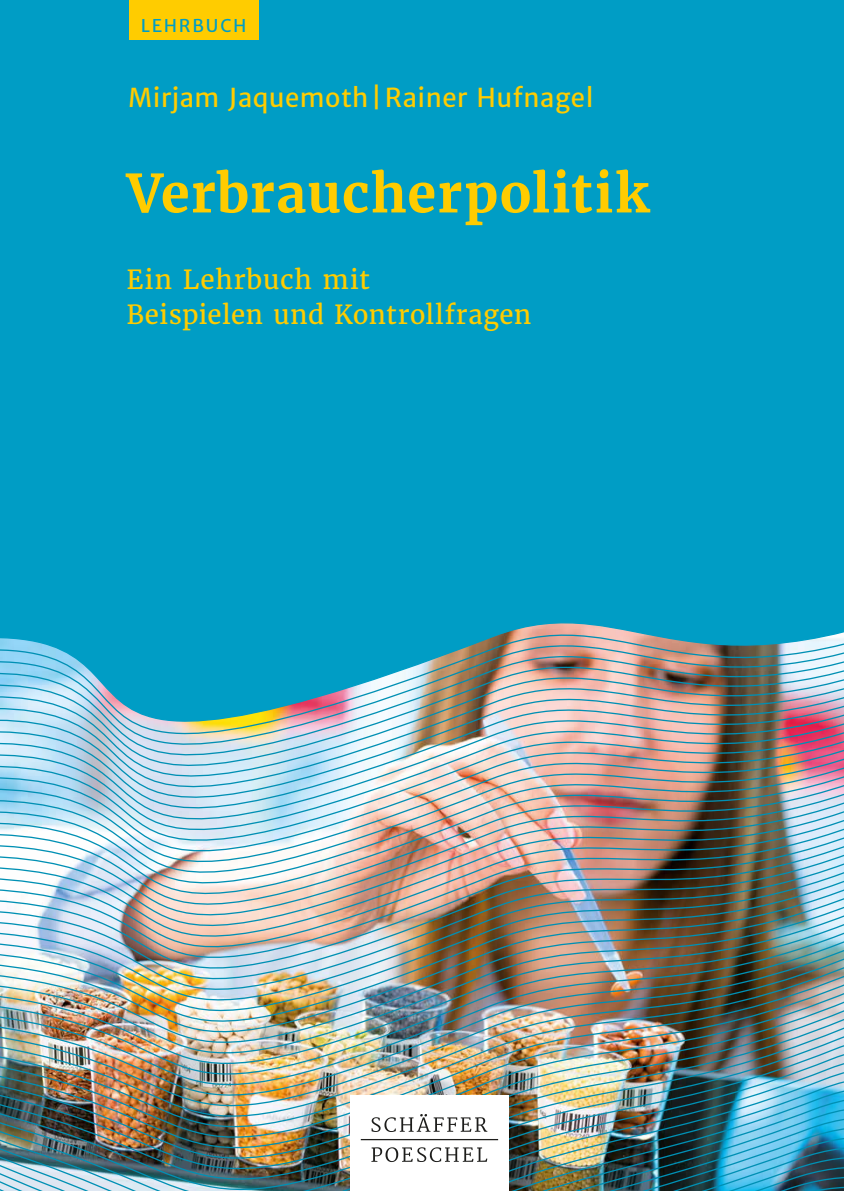
<style>
.page{position:relative;width:844px;height:1191px;background:#fff}
.page>*{position:absolute;margin:0;border:0;box-sizing:border-box;transform-origin:0 0}
.t1{font:700 52.5px "Haufe Merriweather";letter-spacing:.02em;color:#fc0}
.t2{font:26.25px/35px "Haufe Merriweather";letter-spacing:.02em;color:#fc0}
.t3{font:25.9px "Haufe Merriweather Sans";letter-spacing:.02em;color:#fc0}
.t4{font:17.5px "Haufe Merriweather Sans";letter-spacing:.1em;color:#009dc5}
</style>
<div class="page">
<div style="left:0;top:0;width:843px;height:1191px;background:#009dc5"></div>
<img style="left:0;top:766px;width:843px;height:425px">
<img style="left:0;top:623px;width:843px;height:143px">
<div style="left:129px;top:0;width:129px;height:40px;background:#fc0"></div>
<div style="left:350px;top:1096px;width:158px;height:95px;background:#fff"></div>
<svg style="left:371px;top:1114px;width:116px;height:18px"></svg>
<hr style="left:361px;top:1139px;width:137px;height:1px;background:#1d1d1b">
<svg style="left:371px;top:1147px;width:116px;height:15px"></svg>
<p class="t4" style="left:141px;top:15px;width:107px">LEHRBUCH</p>
<p class="t3" style="left:128px;top:82px;width:467px">Mirjam Jaquemoth|Rainer Hufnagel</p>
<h1 class="t1" style="left:126px;top:160px;width:525px">Verbraucherpolitik</h1>
<p class="t2" style="left:126px;top:263px;width:406px">Ein Lehrbuch mit<br>Beispielen und Kontrollfragen</p>
</div>
